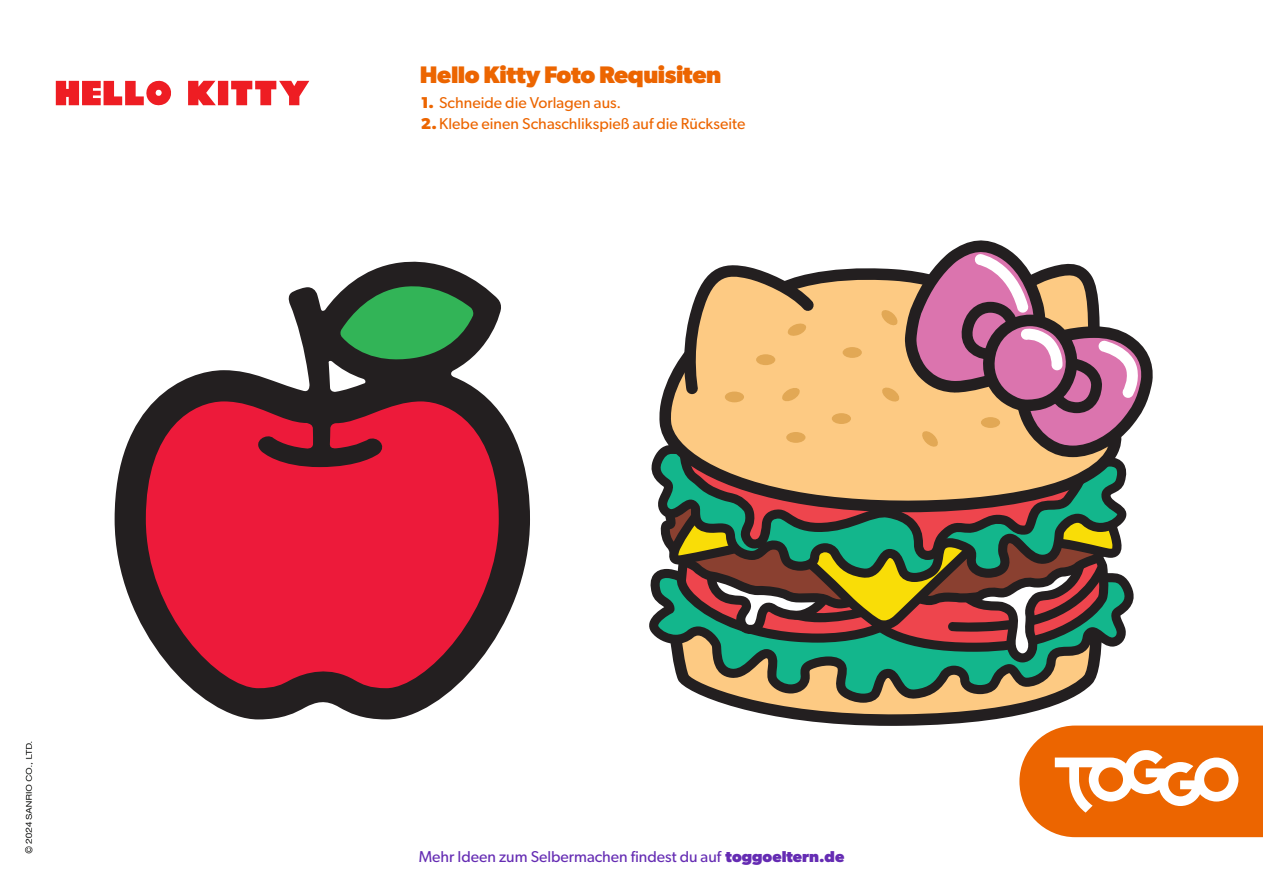
<style>
.page{position:relative;width:1263px;height:893px;background:#fff}
.page>*{position:absolute;margin:0;border:0;box-sizing:border-box;transform-origin:0 0}
.beschreibung_02{font:700 24px "Gibson";letter-spacing:-.015em;color:#ec6500}
.beschreibung_02-2{font:15.75px "Gibson";color:#ec6500}
.t1{font:15.75px "Gibson";color:#652cb3}
.s1{font-weight:700}
</style>
<div class="page">
<svg style="left:115px;top:261px;width:415px;height:458px"></svg>
<svg style="left:340px;top:283px;width:134px;height:81px;background:#2e8045"></svg>
<svg style="left:146px;top:401px;width:353px;height:287px;background:#cb203a"></svg>
<svg style="left:722px;top:703px;width:338px;height:23px"></svg>
<svg style="left:649px;top:582px;width:451px;height:121px;background:#899776"></svg>
<svg style="left:650px;top:452px;width:18px;height:130px"></svg>
<svg style="left:657px;top:380px;width:11px;height:132px"></svg>
<svg style="left:668px;top:240px;width:485px;height:422px"></svg>
<img style="left:25px;top:741px;width:8px;height:113px">
<svg style="left:56px;top:80px;width:115px;height:26px"></svg>
<svg style="left:188px;top:81px;width:121px;height:24px"></svg>
<svg style="left:1019px;top:725px;width:244px;height:112px"></svg>
<p class="beschreibung_02" style="left:420px;top:60px;width:303px">Hello Kitty Foto Requisiten</p>
<p class="beschreibung_02-2" style="left:421px;top:94px;width:202px"><span class="s1">1.</span> Schneide die Vorlagen aus.</p>
<p class="beschreibung_02-2" style="left:421px;top:115px;width:326px"><span class="s1">2.</span>Klebe einen Schaschlikspieß auf die Rückseite</p>
<p class="t1" style="left:419px;top:847px;width:427px">Mehr Ideen zum Selbermachen findest du auf <span class="s1">toggoeltern.de</span></p>
</div>
